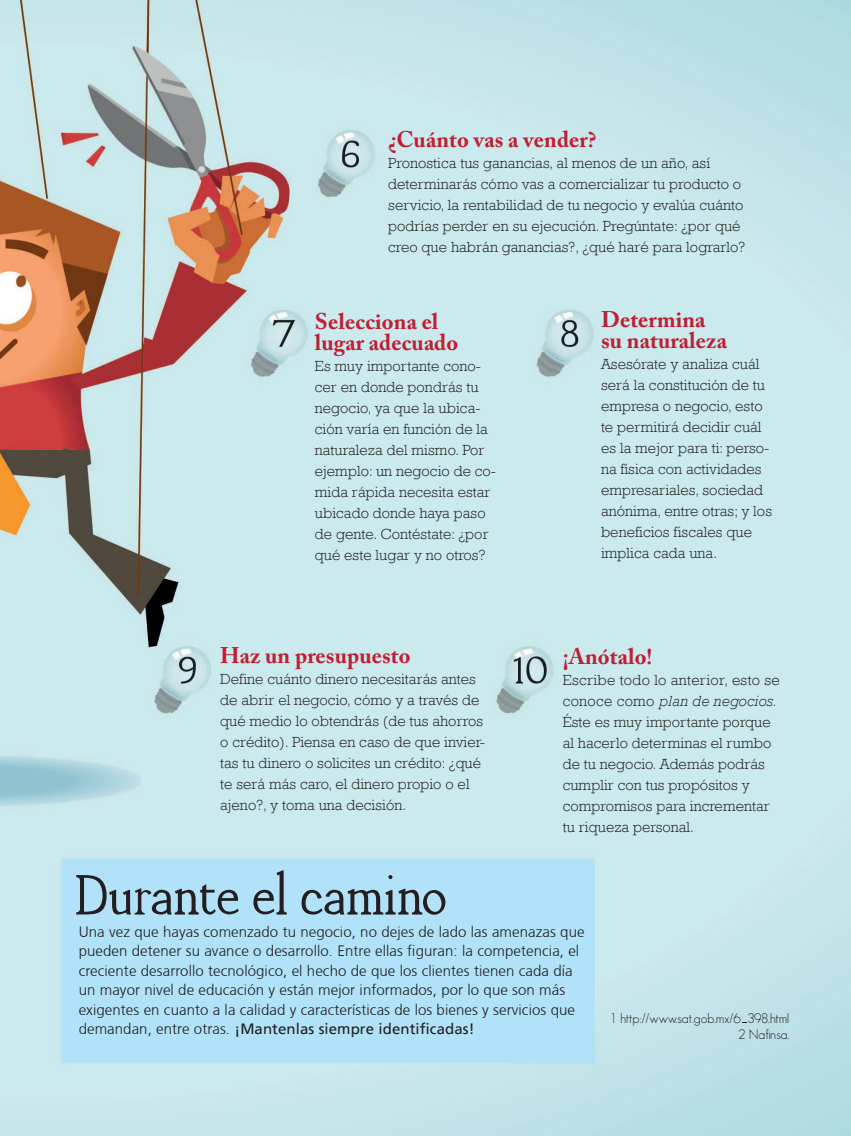
<style>
.page{position:relative;width:851px;height:1136px;background:#fff}
.page>*{position:absolute;margin:0;border:0;box-sizing:border-box;transform-origin:0 0}
.t1{font:66px "Cappuccino Serif";letter-spacing:.02em;color:#231f20}
.t2{font:700 22.5px/21px "Adobe Caslon Pro";letter-spacing:.005em;color:#c11d33}
.t3{font:300 15px/21px "Rockwell";letter-spacing:.005em;color:#231f20}
.t4{font:300 15px/19.5px "Frutiger CE";letter-spacing:.005em;color:#231f20}
.t5{font:15px "Frutiger";letter-spacing:.005em;color:#231f20}
.t6{font:300 13.5px/16.2px "Geosans";color:#231f20;text-align:right}
.s1{font-style:italic}
.s2{font-family:"Frutiger CE";font-weight:300}
</style>
<div class="page">
<img style="left:0;top:0;width:850px;height:1135px">
<h2 class="t2" style="left:388px;top:129px;width:209px">¿Cuánto vas a vender?</h2>
<p class="t3" style="left:388px;top:153px;width:358px">Pronostica tus ganancias, al menos de un año, así determinarás cómo vas a comercializar tu producto o servicio, la rentabilidad de tu negocio y evalúa cuánto podrías perder en su ejecución. Pregúntate: ¿por qué creo que habrán ganancias?, ¿qué haré para lograrlo?</p>
<h2 class="t2" style="left:315px;top:311px;width:145px">Selecciona el lugar adecuado</h2>
<p class="t3" style="left:315px;top:355px;width:183px">Es muy importante cono&shy;cer en donde pondrás tu negocio, ya que la ubica&shy;ción varía en función de la naturaleza del mismo. Por ejemplo: un negocio de co&shy;mida rápida necesita estar ubicado donde haya paso de gente. Contéstate: ¿por qué este lugar y no otros?</p>
<h2 class="t2" style="left:220px;top:645px;width:192px">Haz un presupuesto</h2>
<p class="t3" style="left:220px;top:668px;width:266px">Define cuánto dinero necesitarás antes de abrir el negocio, cómo y a través de qué medio lo obtendrás (de tus ahorros o crédito). Piensa en caso de que invier&shy;tas tu dinero o solicites un crédito: ¿qué te será más caro, el dinero propio o el ajeno?, y toma una decisión.</p>
<h2 class="t2" style="left:601px;top:309px;width:128px">Determina su naturaleza</h2>
<p class="t3" style="left:601px;top:353px;width:172px">Asesórate y analiza cuál será la constitución de tu empresa o negocio, esto te permitirá decidir cuál es la mejor para ti: perso&shy;na física con actividades empresariales, sociedad anónima, entre otras; y los beneficios fiscales que implica cada una.</p>
<h2 class="t2" style="left:562px;top:646px;width:91px">¡Anótalo!</h2>
<p class="t3" style="left:562px;top:669px;width:218px">Escribe todo lo anterior, esto se conoce como <span class="s1">plan de negocios</span>.<br>Éste es muy importante porque al hacerlo determinas el rumbo de tu negocio. Además podrás cumplir con tus propósitos y compromisos para incrementar tu riqueza personal.</p>
<h1 class="t1" style="left:75px;top:863px;width:372px">Durante el camino</h1>
<p class="t4" style="left:79px;top:921px;width:507px">Una vez que hayas comenzado tu negocio, no dejes de lado las amenazas que pueden detener su avance o desarrollo. Entre ellas figuran: la competencia, el creciente desarrollo tecnológico, el hecho de que los clientes tienen cada día un mayor nivel de educación y están mejor informados, por lo que son más exigentes en cuanto a la calidad y características de los bienes y servicios que</p>
<p class="t5" style="left:79px;top:1020px;width:397px"><span class="s2">demandan, entre otras.</span> ¡Mantenlas siempre identificadas!</p>
<p class="t6" style="left:609px;top:1009px;width:181px">1 http://www.sat.gob.mx/6 398.html<br>2 Nafinsa.</p>
</div>
